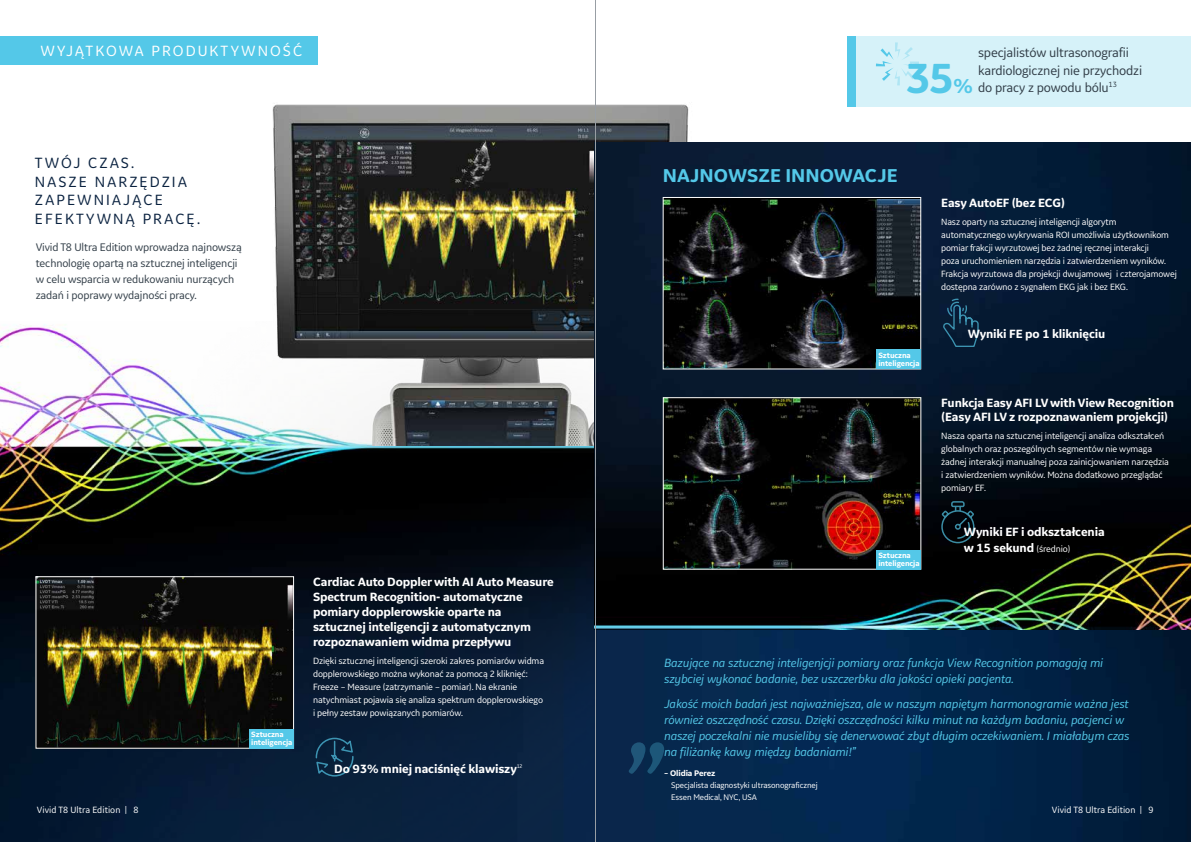
<style>
.page{position:relative;width:1191px;height:842px;background:#fff}
.page>*{position:absolute;margin:0;border:0;box-sizing:border-box;transform-origin:0 0}
.t1{font:italic 135.2px "GE Inspira Sans";color:#54c8e8}
.t2{font:700 44px "GE Inspira Sans";color:#54c8e8}
.t3{font:700 19.5px "GE Inspira Sans";color:#54c8e8}
.t4{font:15.5px/18.6px "GE Inspira Sans";letter-spacing:.13em;color:#0a2240}
.t5{font:15.5px "GE Inspira Sans";letter-spacing:.13em;color:#fff}
.t6{font:13.5px/17.3px "GE Inspira Sans";letter-spacing:-.015em;color:#323e48}
.t7{font:italic 12.5px/16px "GE Inspira Sans";letter-spacing:-.015em;color:#54c8e8}
.t8{font:700 12.5px/15px "GE Inspira Sans";letter-spacing:-.015em;color:#fff}
.t9{font:11.5px/16px "GE Inspira Sans";letter-spacing:-.015em;color:#323e48}
.t10{font:9.5px/13px "GE Inspira Sans";letter-spacing:-.015em;color:#fff}
.t11{font:9.5px "GE Inspira Sans";letter-spacing:.005em;color:#fff}
.t12{font:8.5px/12px "GE Inspira Sans";letter-spacing:-.015em;color:#fff}
.t13{font:700 8.5px "GE Inspira Sans";letter-spacing:-.015em;color:#fff}
.t14{font:700 8px/8px "GE Inspira Sans";letter-spacing:-.015em;color:#fff}
.t15{font:7.9px "GE Inspira Sans";color:#323e48}
.t16{font:5.5px "GE Inspira Sans";color:#fff}
.s1{font-size:21.1px}
.s2{font-weight:400;font-size:9.5px}
</style>
<div class="page">
<img style="left:596px;top:629px;width:595px;height:213px">
<img style="left:0;top:324px;width:595px;height:518px">
<img style="left:153px;top:50px;width:536px;height:395px">
<div style="left:851px;top:36px;width:340px;height:70px;background:#d6f2f9"></div>
<div style="left:847px;top:36px;width:8px;height:70px;background:#54c8e8"></div>
<svg style="left:876px;top:42px;width:43px;height:43px"></svg>
<div style="left:0;top:36px;width:317px;height:29px;background:#54c8e8"></div>
<img style="left:594px;top:143px;width:597px;height:486px">
<img style="left:665px;top:199px;width:254px;height:168px">
<div style="left:663px;top:197px;width:258px;height:172px;border:1px solid #fff"></div>
<img style="left:665px;top:399px;width:254px;height:168px">
<div style="left:663px;top:397px;width:258px;height:172px;border:1px solid #fff"></div>
<div style="left:876px;top:550px;width:45px;height:19px;background:#54c8e8"></div>
<svg style="left:940px;top:500px;width:35px;height:44px;background:#0c1e27"></svg>
<img style="left:38px;top:578px;width:254px;height:168px">
<div style="left:36px;top:576px;width:258px;height:172px;border:1px solid #fff"></div>
<svg style="left:315px;top:737px;width:39px;height:40px;background:#11334d"></svg>
<svg style="left:942px;top:298px;width:37px;height:50px;background:#0f2d46"></svg>
<div style="left:876px;top:350px;width:45px;height:19px;background:#54c8e8"></div>
<div style="left:249px;top:729px;width:45px;height:19px;background:#54c8e8"></div>
<hr style="left:595px;top:0;width:1px;height:842px;background:#989ea4">
<h3 class="t5" style="left:40px;top:42px;width:263px">WYJĄTKOWA PRODUKTYWNOŚĆ</h3>
<h3 class="t4" style="left:35px;top:153px;width:167px">TWÓJ CZAS.<br>NASZE NARZĘDZIA<br>ZAPEWNIAJĄCE<br>EFEKTYWNĄ PRACĘ.</h3>
<p class="t9" style="left:36px;top:239px;width:208px">Vivid T8 Ultra Edition wprowadza najnowszą technologię opartą na sztucznej inteligencji w celu wsparcia w redukowaniu nurzących zadań i poprawy wydajności pracy.</p>
<p class="t14" style="left:251px;top:730px;width:43px">Sztuczna inteligencja</p>
<h3 class="t8" style="left:313px;top:574px;width:242px">Cardiac Auto Doppler with AI Auto Measure Spectrum Recognition- automatyczne pomiary dopplerowskie oparte na sztucznej inteligencji z automatycznym rozpoznawaniem widma przepływu</h3>
<p class="t10" style="left:313px;top:654px;width:232px">Dzięki sztucznej inteligencji szeroki zakres pomiarów widma dopplerowskiego można wykonać za pomocą 2 kliknięć:<br>Freeze – Measure (zatrzymanie – pomiar). Na ekranie natychmiast pojawia się analiza spektrum dopplerowskiego i pełny zestaw powiązanych pomiarów.</p>
<h3 class="t8" style="left:334px;top:761px;width:184px">Do 93% mniej naciśnięć klawiszy</h3>
<p class="t16" style="left:516px;top:762px;width:7px">12</p>
<h3 class="t6" style="left:978px;top:44px;width:165px">specjalistów ultrasonografii kardiologicznej nie przychodzi do pracy z powodu bólu</h3>
<h2 class="t2" style="left:905px;top:51px;width:69px">35<span class="s1">%</span></h2>
<p class="t15" style="left:1108px;top:80px;width:10px">13</p>
<h3 class="t3" style="left:663px;top:164px;width:236px">NAJNOWSZE INNOWACJE</h3>
<h3 class="t8" style="left:941px;top:195px;width:125px">Easy AutoEF (bez ECG)</h3>
<p class="t10" style="left:941px;top:215px;width:237px">Nasz oparty na sztucznej inteligencji algorytm automatycznego wykrywania ROI umożliwia użytkownikom pomiar frakcji wyrzutowej bez żadnej ręcznej interakcji<br>poza uruchomieniem narzędzia i zatwierdzeniem wyników.<br>Frakcja wyrzutowa dla projekcji dwujamowej i czterojamowej dostępna zarówno z sygnałem EKG jak i bez EKG.</p>
<h3 class="t8" style="left:967px;top:326px;width:139px">Wyniki FE po 1 kliknięciu</h3>
<p class="t14" style="left:878px;top:351px;width:43px">Sztuczna inteligencja</p>
<p class="t14" style="left:878px;top:551px;width:43px">Sztuczna inteligencja</p>
<h3 class="t8" style="left:941px;top:396px;width:234px;line-height:14px">Funkcja Easy AFI LV with View Recognition (Easy AFI LV z rozpoznawaniem projekcji)</h3>
<p class="t10" style="left:941px;top:429px;width:229px">Nasza oparta na sztucznej inteligencji analiza odkształceń globalnych oraz poszególnych segmentów nie wymaga żadnej interakcji manualnej poza zainicjowaniem narzędzia i zatwierdzeniem wyników. Można dodatkowo przeglądać pomiary EF.</p>
<h3 class="t8" style="left:964px;top:523px;width:142px;line-height:16px">Wyniki EF i odkształcenia w 15 sekund <span class="s2">(średnio)</span></h3>
<h3 class="t7" style="left:664px;top:654px;width:441px">Bazujące na sztucznej inteligenjcji pomiary oraz funkcja View Recognition pomagają mi szybciej wykonać badanie, bez uszczerbku dla jakości opieki pacjenta.</h3>
<p class="t7" style="left:664px;top:695px;width:467px">Jakość moich badań jest najważniejsza, ale w naszym napiętym harmonogramie ważna jest również oszczędność czasu. Dzięki oszczędności kilku minut na każdym badaniu, pacjenci w naszej poczekalni nie musieliby się denerwować zbyt długim oczekiwaniem. I miałabym czas na filiżankę kawy między badaniami!”</p>
<p class="t13" style="left:664px;top:768px;width:53px">– Olidia Perez</p>
<p class="t12" style="left:671px;top:779px;width:148px">Specjalista diagnostyki ultrasonograficznej<br>Essen Medical, NYC, USA</p>
<h1 class="t1" style="left:630px;top:628px;width:45px">„</h1>
<p class="t11" style="left:37px;top:804px;width:103px">Vivid T8 Ultra Edition | 8</p>
<p class="t11" style="left:1051px;top:804px;width:103px">Vivid T8 Ultra Edition | 9</p>
</div>
